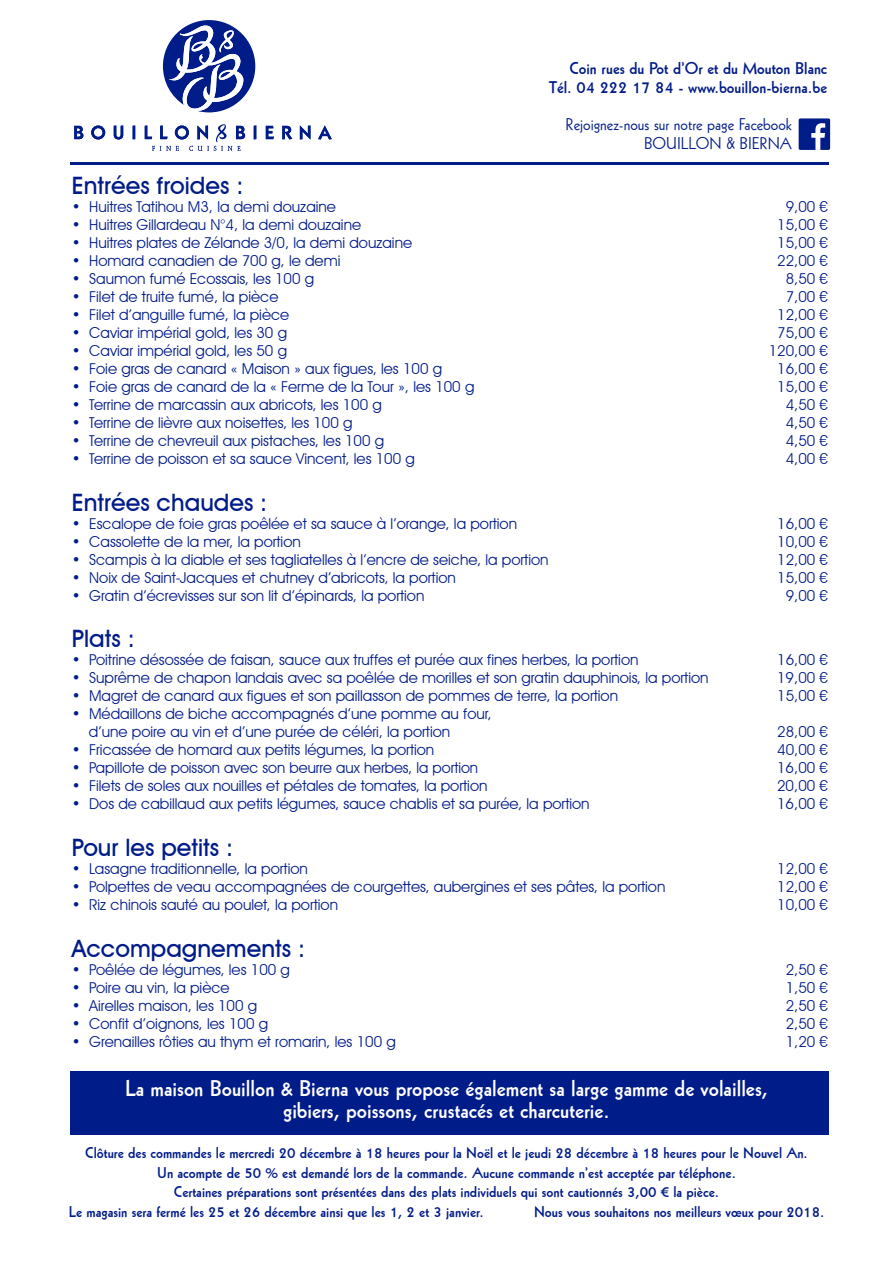
<style>
.page{position:relative;width:893px;height:1263px;background:#fff}
.page>*{position:absolute;margin:0;border:0;box-sizing:border-box;transform-origin:0 0}
.t1{font:500 24px "Avant Garde IT Cby BT";color:#001c88}
.t2{font:22.05px/22.5px "Geometric 231 BT Bold C";color:#fff;text-align:center}
.t3{font:16.5px/19.5px "Geometric 231 BT Bold C";color:#001c88;text-align:right}
.t4{font:16.5px/19.5px "Geometric 231 BT Roman C";color:#001c88;text-align:right}
.t5{font:15px/18px "Avant Garde IT Cby BT";color:#001c88}
.t6{font:15px "Geometric 231 BT Bold C";color:#001c88}
</style>
<div class="page">
<div style="left:70px;top:1071px;width:759px;height:64px;background:#001c88"></div>
<hr style="left:70px;top:162px;width:759px;height:2px;background:#001c88">
<svg style="left:163px;top:20px;width:92px;height:92px"></svg>
<svg style="left:254px;top:125px;width:2px;height:14px"></svg>
<svg style="left:266px;top:126px;width:8px;height:13px"></svg>
<svg style="left:282px;top:126px;width:10px;height:13px"></svg>
<svg style="left:300px;top:125px;width:10px;height:14px"></svg>
<svg style="left:318px;top:125px;width:14px;height:14px"></svg>
<svg style="left:74px;top:124px;width:171px;height:27px"></svg>
<div style="left:799px;top:118px;width:31px;height:32px;background:#001c88;border-radius:2px"></div>
<svg style="left:811px;top:123px;width:14px;height:27px"></svg>
<p class="t3" style="left:549px;top:58px;width:279px">Coin rues du Pot d’Or et du Mouton Blanc<br>Tél. 04 222 17 84 - www.bouillon-bierna.be</p>
<p class="t4" style="left:566px;top:114px;width:228px">Rejoignez-nous sur notre page Facebook<br>BOUILLON &amp; BIERNA</p>
<h1 class="t1" style="left:72px;top:171px;width:173px">Entrées froides :</h1>
<p class="t5" style="left:72px;top:197px;width:266px">• Huitres Tatihou M3, la demi douzaine</p>
<p class="t5" style="left:786px;top:197px;width:44px">9,00 €</p>
<p class="t5" style="left:72px;top:215px;width:291px">• Huitres Gillardeau N°4, la demi douzaine</p>
<p class="t5" style="left:777px;top:215px;width:52px">15,00 €</p>
<p class="t5" style="left:72px;top:233px;width:342px">• Huitres plates de Zélande 3/0, la demi douzaine</p>
<p class="t5" style="left:777px;top:233px;width:52px">15,00 €</p>
<p class="t5" style="left:72px;top:251px;width:270px">• Homard canadien de 700 g, le demi</p>
<p class="t5" style="left:777px;top:251px;width:52px">22,00 €</p>
<p class="t5" style="left:72px;top:269px;width:244px">• Saumon fumé Ecossais, les 100 g</p>
<p class="t5" style="left:786px;top:269px;width:44px">8,50 €</p>
<p class="t5" style="left:72px;top:287px;width:208px">• Filet de truite fumé, la pièce</p>
<p class="t5" style="left:786px;top:287px;width:44px">7,00 €</p>
<p class="t5" style="left:72px;top:305px;width:219px">• Filet d’anguille fumé, la pièce</p>
<p class="t5" style="left:777px;top:305px;width:52px">12,00 €</p>
<p class="t5" style="left:72px;top:323px;width:217px">• Caviar impérial gold, les 30 g</p>
<p class="t5" style="left:777px;top:323px;width:52px">75,00 €</p>
<p class="t5" style="left:72px;top:341px;width:217px">• Caviar impérial gold, les 50 g</p>
<p class="t5" style="left:769px;top:341px;width:61px">120,00 €</p>
<p class="t5" style="left:72px;top:359px;width:372px">• Foie gras de canard « Maison » aux figues, les 100 g</p>
<p class="t5" style="left:777px;top:359px;width:52px">16,00 €</p>
<p class="t5" style="left:72px;top:377px;width:404px">• Foie gras de canard de la « Ferme de la Tour », les 100 g</p>
<p class="t5" style="left:777px;top:377px;width:52px">15,00 €</p>
<p class="t5" style="left:72px;top:395px;width:312px">• Terrine de marcassin aux abricots, les 100 g</p>
<p class="t5" style="left:786px;top:395px;width:44px">4,50 €</p>
<p class="t5" style="left:72px;top:413px;width:282px">• Terrine de lièvre aux noisettes, les 100 g</p>
<p class="t5" style="left:786px;top:413px;width:44px">4,50 €</p>
<p class="t5" style="left:72px;top:431px;width:314px">• Terrine de chevreuil aux pistaches, les 100 g</p>
<p class="t5" style="left:786px;top:431px;width:44px">4,50 €</p>
<p class="t5" style="left:72px;top:449px;width:345px">• Terrine de poisson et sa sauce Vincent, les 100 g</p>
<p class="t5" style="left:786px;top:449px;width:44px">4,00 €</p>
<h1 class="t1" style="left:72px;top:487px;width:197px">Entrées chaudes :</h1>
<p class="t5" style="left:72px;top:514px;width:447px">• Escalope de foie gras poêlée et sa sauce à l’orange, la portion</p>
<p class="t5" style="left:777px;top:514px;width:52px">16,00 €</p>
<p class="t5" style="left:72px;top:532px;width:230px">• Cassolette de la mer, la portion</p>
<p class="t5" style="left:777px;top:532px;width:52px">10,00 €</p>
<p class="t5" style="left:72px;top:550px;width:478px">• Scampis à la diable et ses tagliatelles à l’encre de seiche, la portion</p>
<p class="t5" style="left:777px;top:550px;width:52px">12,00 €</p>
<p class="t5" style="left:72px;top:568px;width:386px">• Noix de Saint-Jacques et chutney d’abricots, la portion</p>
<p class="t5" style="left:777px;top:568px;width:52px">15,00 €</p>
<p class="t5" style="left:72px;top:586px;width:354px">• Gratin d’écrevisses sur son lit d’épinards, la portion</p>
<p class="t5" style="left:786px;top:586px;width:44px">9,00 €</p>
<h1 class="t1" style="left:72px;top:624px;width:64px">Plats :</h1>
<p class="t5" style="left:72px;top:651px;width:568px">• Poitrine désossée de faisan, sauce aux truffes et purée aux fines herbes, la portion</p>
<p class="t5" style="left:777px;top:651px;width:52px">16,00 €</p>
<p class="t5" style="left:72px;top:669px;width:638px">• Suprême de chapon landais avec sa poêlée de morilles et son gratin dauphinois, la portion</p>
<p class="t5" style="left:777px;top:669px;width:52px">19,00 €</p>
<p class="t5" style="left:72px;top:687px;width:548px">• Magret de canard aux figues et son paillasson de pommes de terre, la portion</p>
<p class="t5" style="left:777px;top:687px;width:52px">15,00 €</p>
<p class="t5" style="left:89px;top:705px;width:404px;text-indent:-17px">• Médaillons de biche accompagnés d’une pomme au four, d’une poire au vin et d’une purée de céléri, la portion</p>
<p class="t5" style="left:777px;top:723px;width:52px">28,00 €</p>
<p class="t5" style="left:72px;top:741px;width:364px">• Fricassée de homard aux petits légumes, la portion</p>
<p class="t5" style="left:777px;top:741px;width:52px">40,00 €</p>
<p class="t5" style="left:72px;top:759px;width:408px">• Papillote de poisson avec son beurre aux herbes, la portion</p>
<p class="t5" style="left:777px;top:759px;width:52px">16,00 €</p>
<p class="t5" style="left:72px;top:777px;width:417px">• Filets de soles aux nouilles et pétales de tomates, la portion</p>
<p class="t5" style="left:777px;top:777px;width:52px">20,00 €</p>
<p class="t5" style="left:72px;top:795px;width:519px">• Dos de cabillaud aux petits légumes, sauce chablis et sa purée, la portion</p>
<p class="t5" style="left:777px;top:795px;width:52px">16,00 €</p>
<h1 class="t1" style="left:72px;top:833px;width:163px">Pour les petits :</h1>
<p class="t5" style="left:72px;top:860px;width:238px">• Lasagne traditionnelle, la portion</p>
<p class="t5" style="left:777px;top:860px;width:52px">12,00 €</p>
<p class="t5" style="left:72px;top:878px;width:595px">• Polpettes de veau accompagnées de courgettes, aubergines et ses pâtes, la portion</p>
<p class="t5" style="left:777px;top:878px;width:52px">12,00 €</p>
<p class="t5" style="left:72px;top:896px;width:268px">• Riz chinois sauté au poulet, la portion</p>
<p class="t5" style="left:777px;top:896px;width:52px">10,00 €</p>
<h1 class="t1" style="left:72px;top:934px;width:235px">Accompagnements :</h1>
<p class="t5" style="left:72px;top:960px;width:220px">• Poêlée de légumes, les 100 g</p>
<p class="t5" style="left:786px;top:960px;width:44px">2,50 €</p>
<p class="t5" style="left:72px;top:978px;width:159px">• Poire au vin, la pièce</p>
<p class="t5" style="left:786px;top:978px;width:44px">1,50 €</p>
<p class="t5" style="left:72px;top:996px;width:187px">• Airelles maison, les 100 g</p>
<p class="t5" style="left:786px;top:996px;width:44px">2,50 €</p>
<p class="t5" style="left:72px;top:1014px;width:198px">• Confit d’oignons, les 100 g</p>
<p class="t5" style="left:786px;top:1014px;width:44px">2,50 €</p>
<p class="t5" style="left:72px;top:1032px;width:325px">• Grenailles rôties au thym et romarin, les 100 g</p>
<p class="t5" style="left:786px;top:1032px;width:44px">1,20 €</p>
<h2 class="t2" style="left:125px;top:1076px;width:644px">La maison Bouillon &amp; Bierna vous propose également sa large gamme de volailles, gibiers, poissons, crustacés et charcuterie.</h2>
<p class="t6" style="left:85px;top:1143px;width:724px">Clôture des commandes le mercredi 20 décembre à 18 heures pour la Noël et le jeudi 28 décembre à 18 heures pour le Nouvel An.</p>
<p class="t6" style="left:157px;top:1162px;width:580px">Un acompte de 50 % est demandé lors de la commande. Aucune commande n’est acceptée par téléphone.</p>
<p class="t6" style="left:174px;top:1182px;width:547px">Certaines préparations sont présentées dans des plats individuels qui sont cautionnés 3,00 € la pièce.</p>
<p class="t6" style="left:69px;top:1201px;width:416px">Le magasin sera fermé les 25 et 26 décembre ainsi que les 1, 2 et 3 janvier.</p>
<p class="t6" style="left:534px;top:1201px;width:292px">Nous vous souhaitons nos meilleurs vœux pour 2018.</p>
</div>
